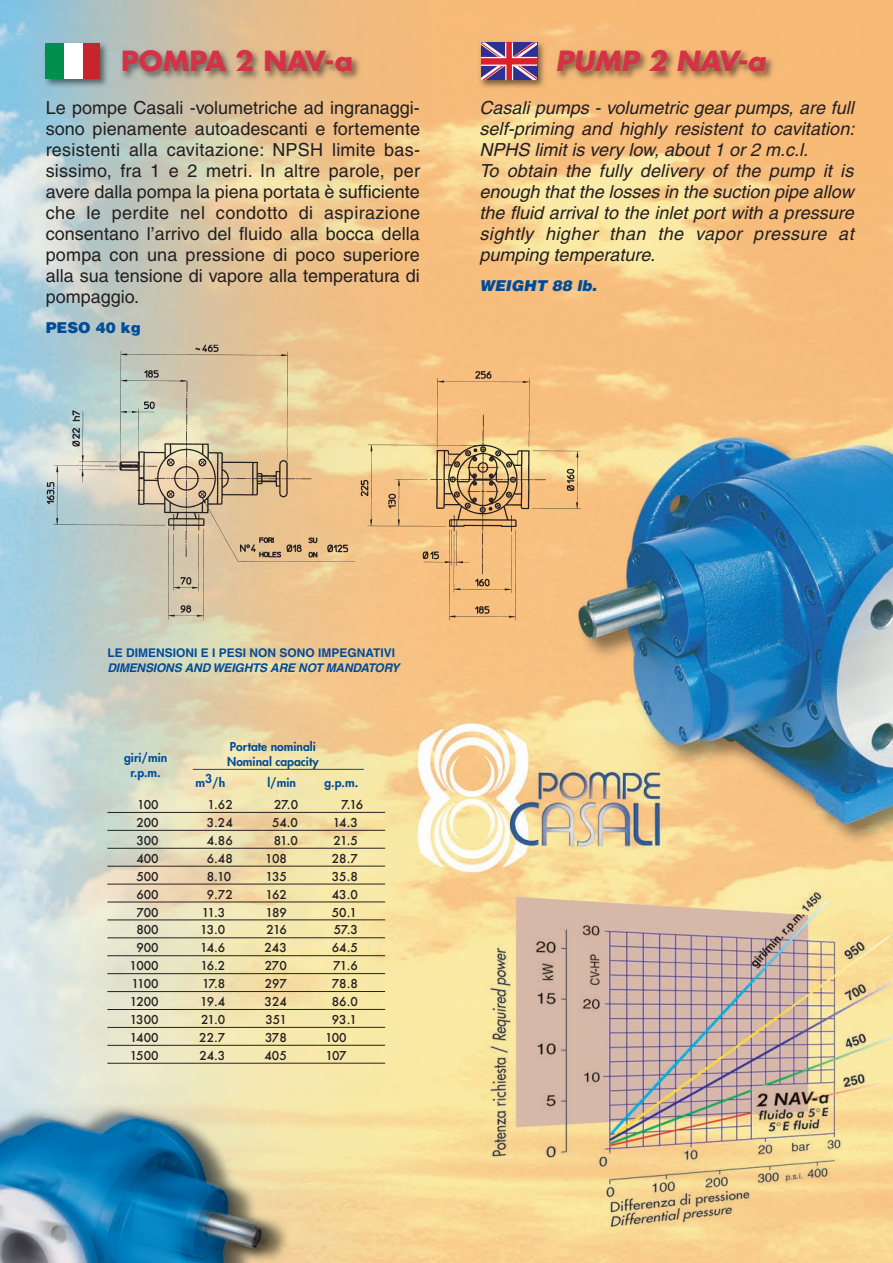
<style>
.page{position:relative;width:893px;height:1263px;background:#fff}
.page>*{position:absolute;margin:0;border:0;box-sizing:border-box;transform-origin:0 0}
.t1{font:700 27px "Futura";color:#d63247}
.t2{font:italic 700 27px "Futura";color:#d63247}
.t3{font:18px/21px "Helvetica";color:#231f20;text-align:justify}
.t4{font:italic 18px/21px "Helvetica";color:#231f20}
.t5{font:italic 900 15px "Helvetica";color:#014c98}
.t6{font:900 15px "Helvetica";color:#014c98}
.t7{font:500 12px "Futura";color:#231f20}
.t8{font:700 12px/15px "Helvetica";color:#014c98}
.t9{font:800 12px "Futura";color:#014c98}
.s1{font-style:italic}
</style>
<div class="page">
<img style="left:0;top:0;width:893px;height:1263px">
<img style="left:42px;top:40px;width:68px;height:49px">
<div style="left:82px;top:43px;width:18px;height:35px;background:#c8242b"></div>
<div style="left:46px;top:43px;width:18px;height:35px;background:#008f4d"></div>
<div style="left:64px;top:43px;width:18px;height:35px;background:#fff"></div>
<img style="left:477px;top:39px;width:70px;height:51px">
<svg style="left:481px;top:58px;width:56px;height:7px"></svg>
<svg style="left:505px;top:43px;width:8px;height:37px"></svg>
<svg style="left:481px;top:43px;width:25px;height:15px"></svg>
<svg style="left:481px;top:65px;width:25px;height:15px"></svg>
<svg style="left:512px;top:42px;width:25px;height:16px"></svg>
<svg style="left:512px;top:64px;width:25px;height:16px"></svg>
<img style="left:119px;top:47px;width:243px;height:35px">
<img style="left:554px;top:47px;width:222px;height:35px">
<hr style="left:193px;top:769px;width:171px;height:1px;background:#014c98">
<hr style="left:107px;top:812px;width:278px;height:1px;background:#231f20">
<hr style="left:107px;top:830px;width:278px;height:1px;background:#231f20">
<hr style="left:107px;top:848px;width:278px;height:1px;background:#231f20">
<hr style="left:107px;top:866px;width:278px;height:1px;background:#231f20">
<hr style="left:107px;top:884px;width:278px;height:1px;background:#231f20">
<hr style="left:107px;top:901px;width:278px;height:1px;background:#231f20">
<hr style="left:107px;top:919px;width:278px;height:1px;background:#231f20">
<hr style="left:107px;top:937px;width:278px;height:1px;background:#231f20">
<hr style="left:107px;top:955px;width:278px;height:1px;background:#231f20">
<hr style="left:107px;top:973px;width:278px;height:1px;background:#231f20">
<hr style="left:107px;top:991px;width:278px;height:1px;background:#231f20">
<hr style="left:107px;top:1009px;width:278px;height:1px;background:#231f20">
<hr style="left:107px;top:1027px;width:278px;height:1px;background:#231f20">
<hr style="left:107px;top:1045px;width:278px;height:1px;background:#231f20">
<hr style="left:107px;top:1063px;width:278px;height:1px;background:#231f20">
<img style="left:40px;top:344px;width:547px;height:282px">
<p class="t1" style="left:121px;top:43px;width:234px">POMPA 2 NAV-a</p>
<p class="t2" style="left:555px;top:43px;width:212px">PUMP 2 NAV-a</p>
<p class="t3" style="left:46px;top:97px;width:376px">Le pompe Casali -volumetriche ad ingranaggi&shy;sono pienamente autoadescanti e fortemente resistenti alla cavitazione: NPSH limite bas&shy;sissimo, fra 1 e 2 metri. In altre parole, per avere dalla pompa la piena portata è sufficiente che le perdite nel condotto di aspirazione consentano l’arrivo del fluido alla bocca della pompa con una pressione di poco superiore alla sua tensione di vapore alla temperatura di pompaggio.</p>
<p class="t6" style="left:46px;top:317px;width:96px">PESO 40 kg</p>
<p class="t4" style="left:479px;top:97px;width:376px">Casali pumps - volumetric gear pumps, are full self-priming and highly resistent to cavitation:<br>NPHS limit is very low, about 1 or 2 m.c.l.<br>To obtain the fully delivery of the pump it is enough that the losses in the suction pipe allow the fluid arrival to the inlet port with a pressure sightly higher than the vapor pressure at pumping temperature.</p>
<p class="t5" style="left:479px;top:275px;width:119px">WEIGHT 88 lb.</p>
<p class="t8" style="left:107px;top:645px;width:294px">LE DIMENSIONI E I PESI NON SONO IMPEGNATIVI<br><span class="s1">DIMENSIONS AND WEIGHTS ARE NOT MANDATORY</span></p>
<p class="t9" style="left:124px;top:750px;width:45px">giri/min</p>
<p class="t9" style="left:131px;top:765px;width:32px">r.p.m.</p>
<p class="t9" style="left:230px;top:739px;width:87px">Portate nominali</p>
<p class="t9" style="left:227px;top:754px;width:93px">Nominal capacity</p>
<p class="t9" style="left:196px;top:775px;width:31px">m3/h</p>
<p class="t9" style="left:267px;top:775px;width:30px">l/min</p>
<p class="t9" style="left:324px;top:775px;width:35px">g.p.m.</p>
<p class="t7" style="left:137px;top:796px;width:23px">100</p>
<p class="t7" style="left:208px;top:796px;width:27px">1.62</p>
<p class="t7" style="left:274px;top:796px;width:26px">27.0</p>
<p class="t7" style="left:341px;top:796px;width:24px">7.16</p>
<p class="t7" style="left:136px;top:814px;width:24px">200</p>
<p class="t7" style="left:207px;top:814px;width:27px">3.24</p>
<p class="t7" style="left:272px;top:814px;width:27px">54.0</p>
<p class="t7" style="left:333px;top:814px;width:27px">14.3</p>
<p class="t7" style="left:136px;top:832px;width:24px">300</p>
<p class="t7" style="left:207px;top:832px;width:28px">4.86</p>
<p class="t7" style="left:274px;top:832px;width:26px">81.0</p>
<p class="t7" style="left:334px;top:832px;width:26px">21.5</p>
<p class="t7" style="left:136px;top:850px;width:24px">400</p>
<p class="t7" style="left:207px;top:850px;width:28px">6.48</p>
<p class="t7" style="left:265px;top:850px;width:23px">108</p>
<p class="t7" style="left:332px;top:850px;width:28px">28.7</p>
<p class="t7" style="left:136px;top:868px;width:24px">500</p>
<p class="t7" style="left:207px;top:868px;width:26px">8.10</p>
<p class="t7" style="left:265px;top:868px;width:23px">135</p>
<p class="t7" style="left:332px;top:868px;width:28px">35.8</p>
<p class="t7" style="left:136px;top:886px;width:24px">600</p>
<p class="t7" style="left:207px;top:886px;width:28px">9.72</p>
<p class="t7" style="left:266px;top:886px;width:23px">162</p>
<p class="t7" style="left:332px;top:886px;width:28px">43.0</p>
<p class="t7" style="left:136px;top:904px;width:24px">700</p>
<p class="t7" style="left:202px;top:904px;width:25px">11.3</p>
<p class="t7" style="left:265px;top:904px;width:23px">189</p>
<p class="t7" style="left:332px;top:904px;width:27px">50.1</p>
<p class="t7" style="left:136px;top:922px;width:24px">800</p>
<p class="t7" style="left:200px;top:922px;width:27px">13.0</p>
<p class="t7" style="left:267px;top:922px;width:22px">216</p>
<p class="t7" style="left:334px;top:922px;width:25px">57.3</p>
<p class="t7" style="left:136px;top:940px;width:24px">900</p>
<p class="t7" style="left:200px;top:940px;width:27px">14.6</p>
<p class="t7" style="left:265px;top:940px;width:24px">243</p>
<p class="t7" style="left:332px;top:940px;width:27px">64.5</p>
<p class="t7" style="left:130px;top:958px;width:31px">1000</p>
<p class="t7" style="left:200px;top:957px;width:26px">16.2</p>
<p class="t7" style="left:265px;top:957px;width:24px">270</p>
<p class="t7" style="left:333px;top:957px;width:26px">71.6</p>
<p class="t7" style="left:131px;top:975px;width:29px">1100</p>
<p class="t7" style="left:202px;top:975px;width:25px">17.8</p>
<p class="t7" style="left:265px;top:975px;width:23px">297</p>
<p class="t7" style="left:332px;top:975px;width:28px">78.8</p>
<p class="t7" style="left:130px;top:993px;width:30px">1200</p>
<p class="t7" style="left:200px;top:993px;width:27px">19.4</p>
<p class="t7" style="left:265px;top:993px;width:24px">324</p>
<p class="t7" style="left:332px;top:993px;width:28px">86.0</p>
<p class="t7" style="left:130px;top:1011px;width:30px">1300</p>
<p class="t7" style="left:201px;top:1011px;width:26px">21.0</p>
<p class="t7" style="left:265px;top:1011px;width:23px">351</p>
<p class="t7" style="left:332px;top:1011px;width:27px">93.1</p>
<p class="t7" style="left:130px;top:1029px;width:30px">1400</p>
<p class="t7" style="left:199px;top:1029px;width:28px">22.7</p>
<p class="t7" style="left:265px;top:1029px;width:23px">378</p>
<p class="t7" style="left:325px;top:1029px;width:23px">100</p>
<p class="t7" style="left:130px;top:1047px;width:30px">1500</p>
<p class="t7" style="left:199px;top:1047px;width:27px">24.3</p>
<p class="t7" style="left:264px;top:1047px;width:24px">405</p>
<p class="t7" style="left:325px;top:1047px;width:23px">107</p>
</div>
